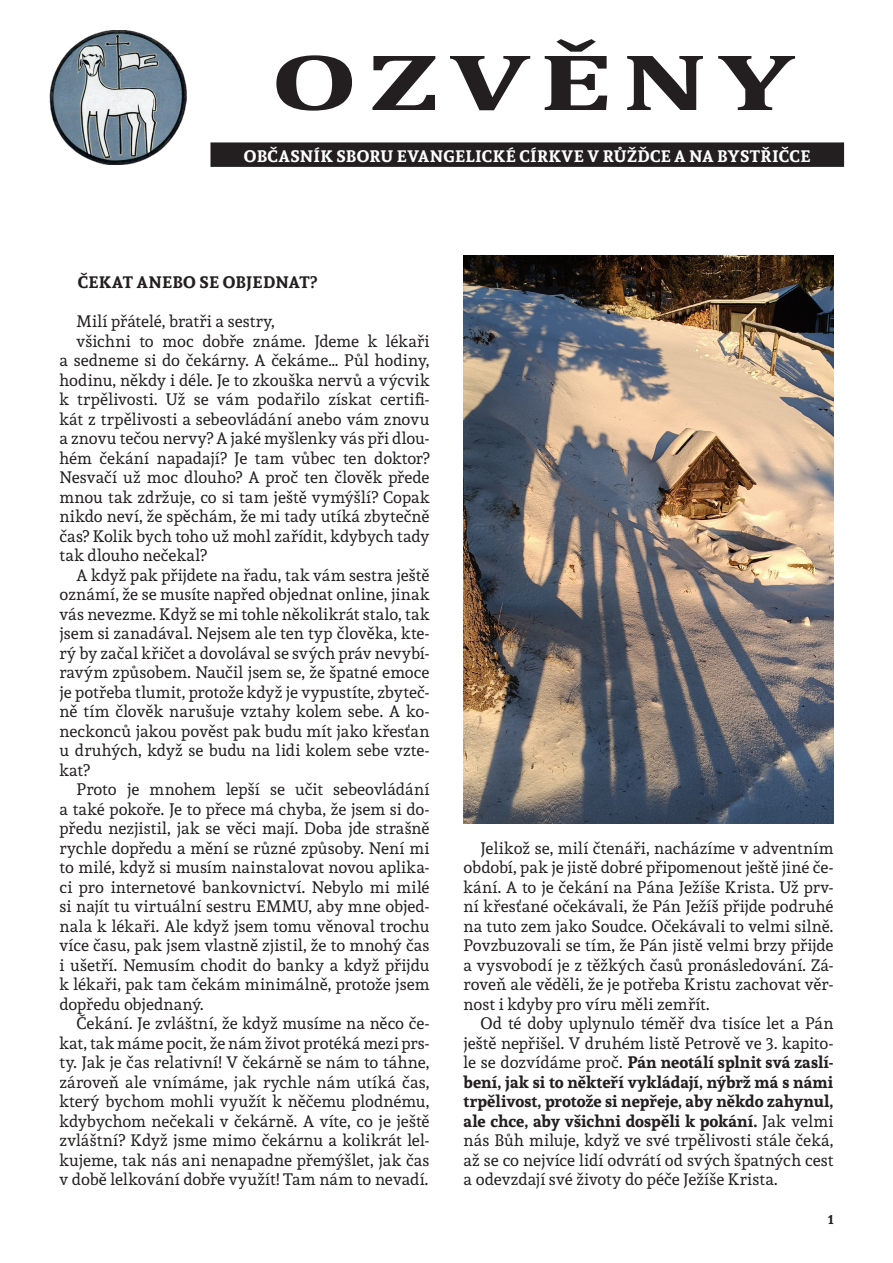
<style>
.page{position:relative;width:893px;height:1263px;background:#fff}
.page>*{position:absolute;margin:0;border:0;box-sizing:border-box;transform-origin:0 0}
.t1{font:16.5px/19.5px "Andada";letter-spacing:.005em;color:#231f20;text-align:justify}
.t2{font:700 16.5px "Andada";letter-spacing:.015em;color:#fff}
.t3{font:700 16.5px "Andada";letter-spacing:.01em;color:#231f20}
.t4{font:700 13.5px "Andada";color:#231f20}
.s1{font-weight:700}
</style>
<div class="page">
<svg style="left:276px;top:55px;width:76px;height:56px"></svg>
<svg style="left:372px;top:56px;width:63px;height:54px"></svg>
<svg style="left:450px;top:56px;width:80px;height:54px"></svg>
<svg style="left:545px;top:39px;width:62px;height:71px"></svg>
<svg style="left:627px;top:56px;width:76px;height:54px"></svg>
<svg style="left:718px;top:56px;width:77px;height:54px"></svg>
<div style="left:211px;top:143px;width:632px;height:23px;background:#231f20"></div>
<div style="left:210px;top:142px;width:634px;height:25px;border:2px solid #231f20"></div>
<img style="left:50px;top:30px;width:137px;height:135px">
<img style="left:463px;top:255px;width:370px;height:568px">
<p class="t2" style="left:244px;top:145px;width:568px">OBČASNÍK SBORU EVANGELICKÉ CÍRKVE V RŮŽĎCE A NA BYSTŘIČCE</p>
<p class="t3" style="left:78px;top:271px;width:241px">ČEKAT ANEBO SE OBJEDNAT?</p>
<p class="t1" style="left:77px;top:311px;width:200px">Milí přátelé, bratři a sestry,</p>
<p class="t1" style="left:77px;top:331px;width:354px">všichni to moc dobře známe. Jdeme k lékaři</p>
<p class="t1" style="left:60px;top:350px;width:371px">a sedneme si do čekárny. A čekáme… Půl hodiny,</p>
<p class="t1" style="left:60px;top:370px;width:371px">hodinu, někdy i déle. Je to zkouška nervů a výcvik</p>
<p class="t1" style="left:60px;top:389px;width:371px">k trpělivosti. Už se vám podařilo získat certifi‑</p>
<p class="t1" style="left:60px;top:409px;width:371px">kát z trpělivosti a sebeovládání anebo vám znovu</p>
<p class="t1" style="left:60px;top:428px;width:371px">a znovu tečou nervy? A jaké myšlenky vás při dlou‑</p>
<p class="t1" style="left:60px;top:448px;width:371px">hém čekání napadají? Je tam vůbec ten doktor?</p>
<p class="t1" style="left:60px;top:467px;width:371px">Nesvačí už moc dlouho? A proč ten člověk přede</p>
<p class="t1" style="left:60px;top:487px;width:371px">mnou tak zdržuje, co si tam ještě vymýšlí? Copak</p>
<p class="t1" style="left:60px;top:506px;width:371px">nikdo neví, že spěchám, že mi tady utíká zbytečně</p>
<p class="t1" style="left:60px;top:526px;width:371px">čas? Kolik bych toho už mohl zařídit, kdybych tady</p>
<p class="t1" style="left:60px;top:545px;width:149px">tak dlouho nečekal?</p>
<p class="t1" style="left:77px;top:565px;width:354px">A když pak přijdete na řadu, tak vám sestra ještě</p>
<p class="t1" style="left:60px;top:584px;width:371px">oznámí, že se musíte napřed objednat online, jinak</p>
<p class="t1" style="left:60px;top:604px;width:371px">vás nevezme. Když se mi tohle několikrát stalo, tak</p>
<p class="t1" style="left:60px;top:623px;width:371px">jsem si zanadával. Nejsem ale ten typ člověka, kte‑</p>
<p class="t1" style="left:60px;top:643px;width:371px">rý by začal křičet a dovolával se svých práv nevybí‑</p>
<p class="t1" style="left:60px;top:662px;width:371px">ravým způsobem. Naučil jsem se, že špatné emoce</p>
<p class="t1" style="left:60px;top:682px;width:371px">je potřeba tlumit, protože když je vypustíte, zbyteč‑</p>
<p class="t1" style="left:60px;top:701px;width:371px">ně tím člověk narušuje vztahy kolem sebe. A ko‑</p>
<p class="t1" style="left:60px;top:721px;width:371px">neckonců jakou pověst pak budu mít jako křesťan</p>
<p class="t1" style="left:60px;top:740px;width:371px">u druhých, když se budu na lidi kolem sebe vzte‑</p>
<p class="t1" style="left:60px;top:760px;width:32px">kat?</p>
<p class="t1" style="left:77px;top:779px;width:354px">Proto je mnohem lepší se učit sebeovládání</p>
<p class="t1" style="left:60px;top:799px;width:371px">a také pokoře. Je to přece má chyba, že jsem si do‑</p>
<p class="t1" style="left:60px;top:818px;width:371px">předu nezjistil, jak se věci mají. Doba jde strašně</p>
<p class="t1" style="left:60px;top:838px;width:371px">rychle dopředu a mění se různé způsoby. Není mi</p>
<p class="t1" style="left:60px;top:857px;width:371px">to milé, když si musím nainstalovat novou aplika‑</p>
<p class="t1" style="left:60px;top:877px;width:371px">ci pro internetové bankovnictví. Nebylo mi milé</p>
<p class="t1" style="left:60px;top:896px;width:371px">si najít tu virtuální sestru EMMU, aby mne objed‑</p>
<p class="t1" style="left:60px;top:916px;width:371px">nala k lékaři. Ale když jsem tomu věnoval trochu</p>
<p class="t1" style="left:60px;top:935px;width:371px">více času, pak jsem vlastně zjistil, že to mnohý čas</p>
<p class="t1" style="left:60px;top:955px;width:371px">i ušetří. Nemusím chodit do banky a když přijdu</p>
<p class="t1" style="left:60px;top:974px;width:371px">k lékaři, pak tam čekám minimálně, protože jsem</p>
<p class="t1" style="left:60px;top:994px;width:146px">dopředu objednaný.</p>
<p class="t1" style="left:77px;top:1013px;width:354px">Čekání. Je zvláštní, že když musíme na něco če‑</p>
<p class="t1" style="left:60px;top:1033px;width:371px">kat, tak máme pocit, že nám život protéká mezi prs‑</p>
<p class="t1" style="left:60px;top:1052px;width:371px">ty. Jak je čas relativní! V čekárně se nám to táhne,</p>
<p class="t1" style="left:60px;top:1072px;width:371px">zároveň ale vnímáme, jak rychle nám utíká čas,</p>
<p class="t1" style="left:60px;top:1091px;width:371px">který bychom mohli využít k něčemu plodnému,</p>
<p class="t1" style="left:60px;top:1111px;width:371px">kdybychom nečekali v čekárně. A víte, co je ještě</p>
<p class="t1" style="left:60px;top:1130px;width:371px">zvláštní? Když jsme mimo čekárnu a kolikrát lel‑</p>
<p class="t1" style="left:60px;top:1150px;width:371px">kujeme, tak nás ani nenapadne přemýšlet, jak čas</p>
<p class="t1" style="left:60px;top:1169px;width:370px">v době lelkování dobře využít! Tam nám to nevadí.</p>
<p class="t1" style="left:463px;top:838px;width:371px;text-indent:17px">Jelikož se, milí čtenáři, nacházíme v adventním období, pak je jistě dobré připomenout ještě jiné če‑ kání. A to je čekání na Pána Ježíše Krista. Už prv‑ ní křesťané očekávali, že Pán Ježíš přijde podruhé na tuto zem jako Soudce. Očekávali to velmi silně.<br>Povzbuzovali se tím, že Pán jistě velmi brzy přijde a vysvobodí je z těžkých časů pronásledování. Zá‑ roveň ale věděli, že je potřeba Kristu zachovat věr‑ nost i kdyby pro víru měli zemřít.</p>
<p class="t1" style="left:463px;top:1013px;width:371px;text-indent:17px">Od té doby uplynulo téměř dva tisíce let a Pán ještě nepřišel. V druhém listě Petrově ve 3. kapito‑ le se dozvídáme proč. <span class="s1">Pán neotálí splnit svá zaslí‑ bení, jak si to někteří vykládají, nýbrž má s námi trpělivost, protože si nepřeje, aby někdo zahynul, ale chce, aby všichni dospěli k pokání.</span> Jak velmi nás Bůh miluje, když ve své trpělivosti stále čeká, až se co nejvíce lidí odvrátí od svých špatných cest a odevzdají své životy do péče Ježíše Krista.</p>
<p class="t4" style="left:828px;top:1210px;width:7px">1</p>
</div>
